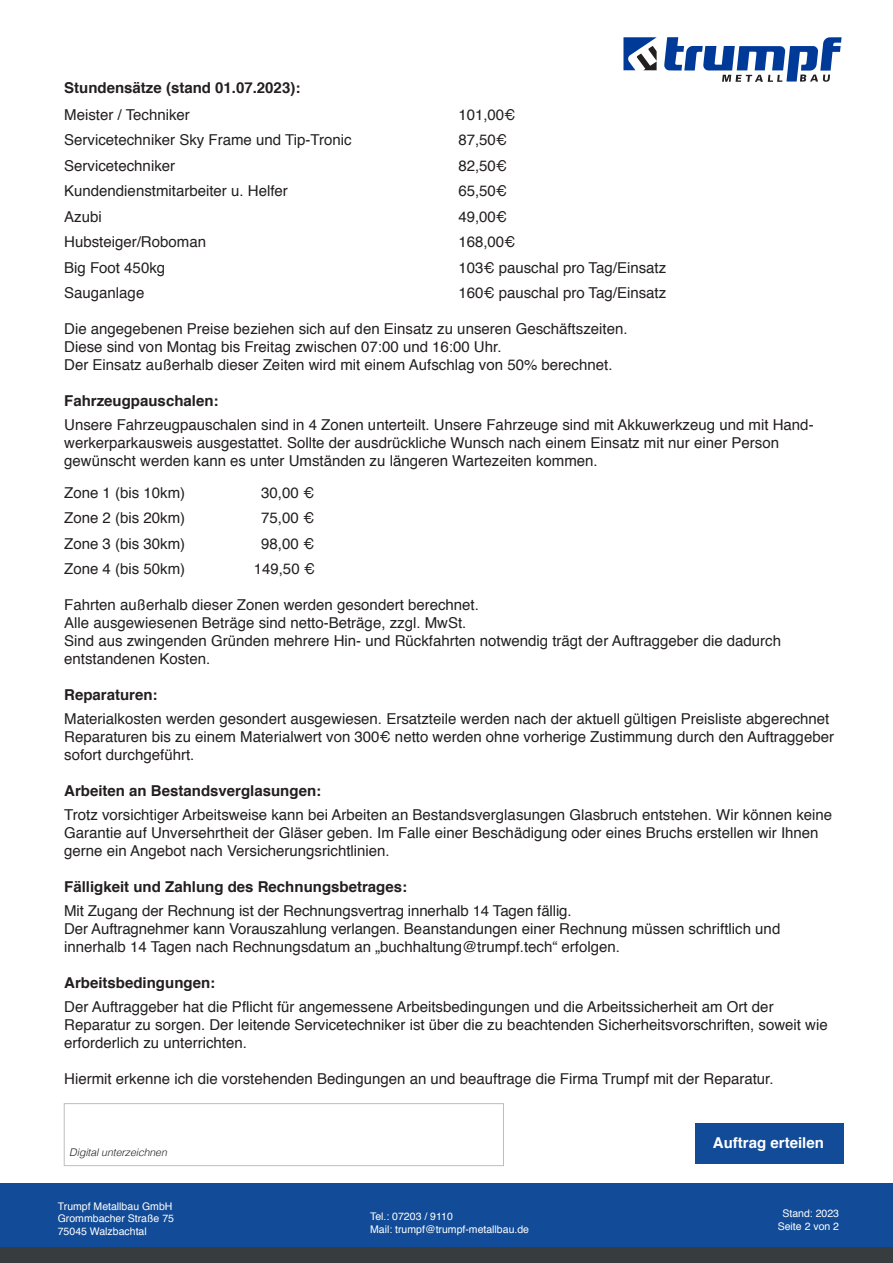
<style>
.page{position:relative;width:893px;height:1263px;background:#fff}
.page>*{position:absolute;margin:0;border:0;box-sizing:border-box;transform-origin:0 0}
.t1{font:15px/18px "Helvetica";color:#231f20}
.t2{font:700 15px "Helvetica";color:#231f20}
.t3{font:700 15px "Helvetica";color:#fff}
.t4{font:10.5px/12.6px "Helvetica";color:#fff}
.t5{font:italic 300 10.5px "Helvetica";letter-spacing:-.01em;color:#231f20}
</style>
<div class="page">
<div style="left:0;top:1184px;width:892px;height:64px;background:#124b97"></div>
<div style="left:0;top:1247px;width:892px;height:16px;background:#373c3e"></div>
<svg style="left:623px;top:37px;width:33px;height:33px"></svg>
<svg style="left:664px;top:37px;width:177px;height:45px"></svg>
<div style="left:694px;top:1124px;width:149px;height:40px;background:#124b97"></div>
<div style="left:64px;top:1103px;width:439px;height:63px;border:1px solid #bcbdc0"></div>
<p class="t2" style="left:64px;top:75px;width:237px">Stundensätze (stand 01.07.2023):</p>
<p class="t1" style="left:64px;top:106px;width:127px">Meister / Techniker</p>
<p class="t1" style="left:458px;top:106px;width:59px">101,00€</p>
<p class="t1" style="left:64px;top:131px;width:289px">Servicetechniker Sky Frame und Tip-Tronic</p>
<p class="t1" style="left:458px;top:131px;width:50px">87,50€</p>
<p class="t1" style="left:64px;top:157px;width:112px">Servicetechniker</p>
<p class="t1" style="left:458px;top:157px;width:50px">82,50€</p>
<p class="t1" style="left:64px;top:182px;width:225px">Kundendienstmitarbeiter u. Helfer</p>
<p class="t1" style="left:458px;top:182px;width:50px">65,50€</p>
<p class="t1" style="left:64px;top:208px;width:39px">Azubi</p>
<p class="t1" style="left:458px;top:208px;width:50px">49,00€</p>
<p class="t1" style="left:64px;top:233px;width:143px">Hubsteiger/Roboman</p>
<p class="t1" style="left:458px;top:233px;width:59px">168,00€</p>
<p class="t1" style="left:64px;top:259px;width:102px">Big Foot 450kg</p>
<p class="t1" style="left:458px;top:259px;width:209px">103€ pauschal pro Tag/Einsatz</p>
<p class="t1" style="left:64px;top:284px;width:82px">Sauganlage</p>
<p class="t1" style="left:458px;top:284px;width:209px">160€ pauschal pro Tag/Einsatz</p>
<p class="t1" style="left:64px;top:320px;width:564px">Die angegebenen Preise beziehen sich auf den Einsatz zu unseren Geschäftszeiten.<br>Diese sind von Montag bis Freitag zwischen 07:00 und 16:00 Uhr.<br>Der Einsatz außerhalb dieser Zeiten wird mit einem Aufschlag von 50% berechnet.</p>
<p class="t2" style="left:64px;top:389px;width:156px">Fahrzeugpauschalen:</p>
<p class="t1" style="left:64px;top:416px;width:750px">Unsere Fahrzeugpauschalen sind in 4 Zonen unterteilt. Unsere Fahrzeuge sind mit Akkuwerkzeug und mit Hand&shy;werkerparkausweis ausgestattet. Sollte der ausdrückliche Wunsch nach einem Einsatz mit nur einer Person gewünscht werden kann es unter Umständen zu längeren Wartezeiten kommen.</p>
<p class="t1" style="left:64px;top:484px;width:122px">Zone 1 (bis 10km)</p>
<p class="t1" style="left:261px;top:484px;width:54px">30,00 €</p>
<p class="t1" style="left:64px;top:509px;width:122px">Zone 2 (bis 20km)</p>
<p class="t1" style="left:261px;top:509px;width:54px">75,00 €</p>
<p class="t1" style="left:64px;top:535px;width:122px">Zone 3 (bis 30km)</p>
<p class="t1" style="left:261px;top:535px;width:54px">98,00 €</p>
<p class="t1" style="left:64px;top:560px;width:122px">Zone 4 (bis 50km)</p>
<p class="t1" style="left:254px;top:560px;width:63px">149,50 €</p>
<p class="t1" style="left:64px;top:596px;width:718px">Fahrten außerhalb dieser Zonen werden gesondert berechnet.<br>Alle ausgewiesenen Beträge sind netto-Beträge, zzgl. MwSt.<br>Sind aus zwingenden Gründen mehrere Hin- und Rückfahrten notwendig trägt der Auftraggeber die dadurch entstandenen Kosten.</p>
<p class="t2" style="left:64px;top:683px;width:95px">Reparaturen:</p>
<p class="t1" style="left:64px;top:710px;width:771px">Materialkosten werden gesondert ausgewiesen. Ersatzteile werden nach der aktuell gültigen Preisliste abgerechnet<br>Reparaturen bis zu einem Materialwert von 300€ netto werden ohne vorherige Zustimmung durch den Auftraggeber sofort durchgeführt.</p>
<p class="t2" style="left:64px;top:779px;width:258px">Arbeiten an Bestandsverglasungen:</p>
<p class="t1" style="left:64px;top:806px;width:769px">Trotz vorsichtiger Arbeitsweise kann bei Arbeiten an Bestandsverglasungen Glasbruch entstehen. Wir können keine<br>Garantie auf Unversehrtheit der Gläser geben. Im Falle einer Beschädigung oder eines Bruchs erstellen wir Ihnen gerne ein Angebot nach Versicherungsrichtlinien.</p>
<p class="t2" style="left:64px;top:875px;width:344px">Fälligkeit und Zahlung des Rechnungsbetrages:</p>
<p class="t1" style="left:64px;top:902px;width:717px">Mit Zugang der Rechnung ist der Rechnungsvertrag innerhalb 14 Tagen fällig.<br>Der Auftragnehmer kann Vorauszahlung verlangen. Beanstandungen einer Rechnung müssen schriftlich und innerhalb 14 Tagen nach Rechnungsdatum an „buchhaltung@trumpf.tech“ erfolgen.</p>
<p class="t2" style="left:64px;top:971px;width:152px">Arbeitsbedingungen:</p>
<p class="t1" style="left:64px;top:998px;width:764px">Der Auftraggeber hat die Pflicht für angemessene Arbeitsbedingungen und die Arbeitssicherheit am Ort der<br>Reparatur zu sorgen. Der leitende Servicetechniker ist über die zu beachtenden Sicherheitsvorschriften, soweit wie erforderlich zu unterrichten.</p>
<p class="t1" style="left:64px;top:1070px;width:710px">Hiermit erkenne ich die vorstehenden Bedingungen an und beauftrage die Firma Trumpf mit der Reparatur.</p>
<p class="t5" style="left:69px;top:1143px;width:99px">Digital unterzeichnen</p>
<p class="t3" style="left:712px;top:1131px;width:112px">Auftrag erteilen</p>
<p class="t4" style="left:58px;top:1200px;width:118px">Trumpf Metallbau GmbH<br>Grommbacher Straße 75<br>75045 Walzbachtal</p>
<p class="t4" style="left:777px;top:1208px;width:63px;text-align:center">Stand: 2023<br>Seite 2 von 2</p>
<p class="t4" style="left:370px;top:1210px;width:160px">Tel.: 07203 / 9110<br>Mail: trumpf@trumpf-metallbau.de</p>
</div>
